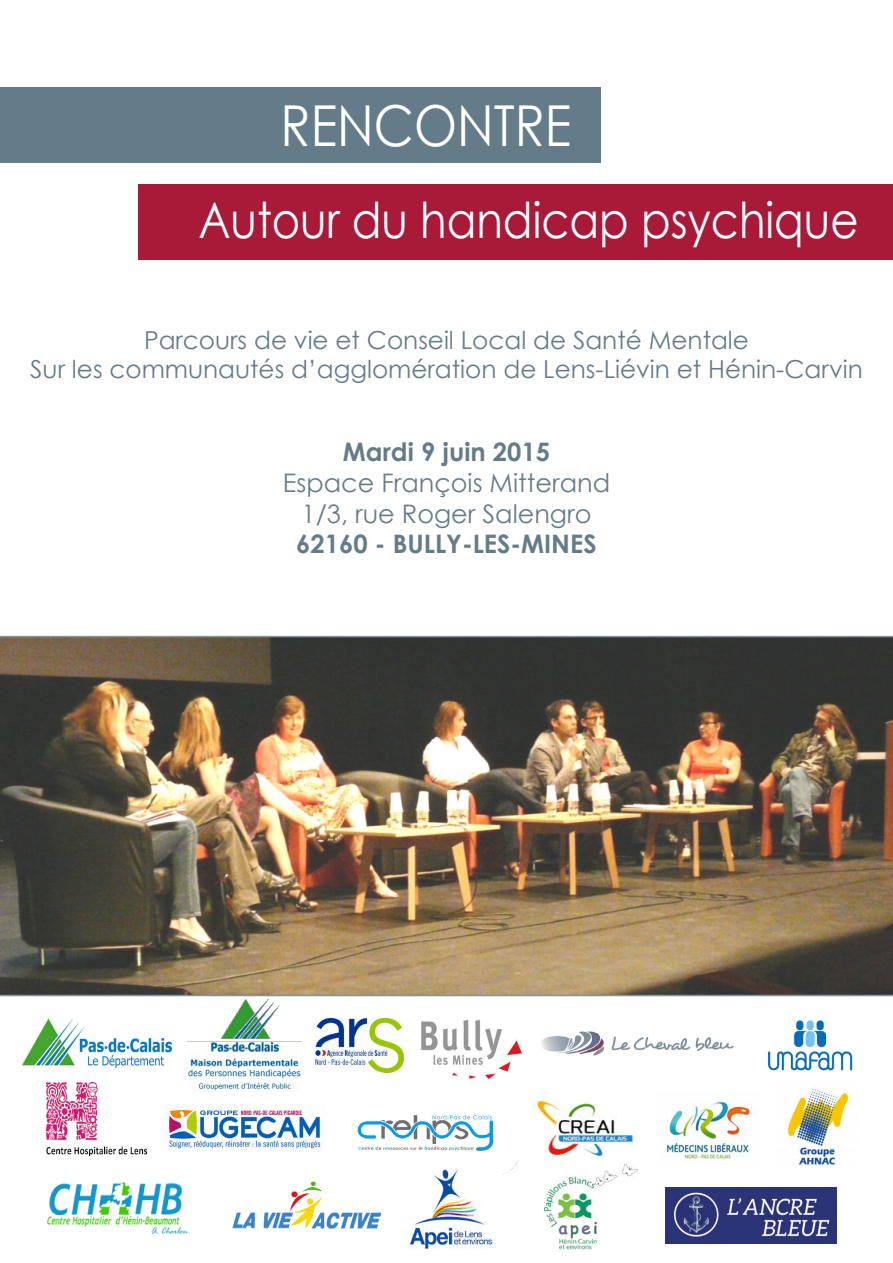
<style>
.page{position:relative;width:893px;height:1263px;background:#fff}
.page>*{position:absolute;margin:0;border:0;box-sizing:border-box;transform-origin:0 0}
.t1{font:56.4px "Century Gothic";color:#fff;scale:.88 1}
.t2{font:49.65px "Century Gothic";color:#fff;scale:.88 1}
.t3{font:25.5px/30.6px "Century Gothic";color:#647c89;text-align:center}
.t4{font:700 25.5px "Century Gothic";color:#647c89}
.t5{font:24.75px/29.7px "Century Gothic";color:#647c89;text-align:center}
</style>
<div class="page">
<div style="left:0;top:87px;width:600px;height:76px;background:#647c89"></div>
<div style="left:138px;top:184px;width:755px;height:76px;background:#a91a39"></div>
<img style="left:0;top:636px;width:893px;height:360px">
<img style="left:22px;top:1018px;width:149px;height:49px">
<img style="left:187px;top:996px;width:114px;height:95px">
<img style="left:316px;top:1018px;width:88px;height:54px">
<img style="left:421px;top:1019px;width:103px;height:61px">
<img style="left:541px;top:1031px;width:193px;height:25px">
<img style="left:766px;top:1019px;width:88px;height:52px">
<img style="left:47px;top:1082px;width:99px;height:73px">
<img style="left:167px;top:1108px;width:155px;height:43px">
<img style="left:357px;top:1115px;width:162px;height:60px">
<img style="left:532px;top:1099px;width:104px;height:60px">
<img style="left:666px;top:1101px;width:90px;height:59px">
<img style="left:787px;top:1088px;width:64px;height:79px">
<img style="left:47px;top:1182px;width:141px;height:51px">
<img style="left:232px;top:1181px;width:150px;height:48px">
<img style="left:544px;top:1165px;width:94px;height:85px">
<img style="left:404px;top:1163px;width:94px;height:86px">
<img style="left:666px;top:1188px;width:170px;height:56px">
<h1 class="t1" style="left:281px;top:91px;width:332px">RENCONTRE</h1>
<h2 class="t2" style="left:198px;top:189px;width:752px">Autour du handicap psychique</h2>
<p class="t5" style="left:30px;top:324px;width:834px">Parcours de vie et Conseil Local de Santé Mentale<br>Sur les communautés d’agglomération de Lens-Liévin et Hénin-Carvin</p>
<p class="t4" style="left:343px;top:436px;width:209px">Mardi 9 juin 2015</p>
<p class="t3" style="left:283px;top:467px;width:329px">Espace François Mitterand<br>1/3, rue Roger Salengro</p>
<p class="t4" style="left:296px;top:528px;width:302px">62160 - BULLY-LES-MINES</p>
</div>
